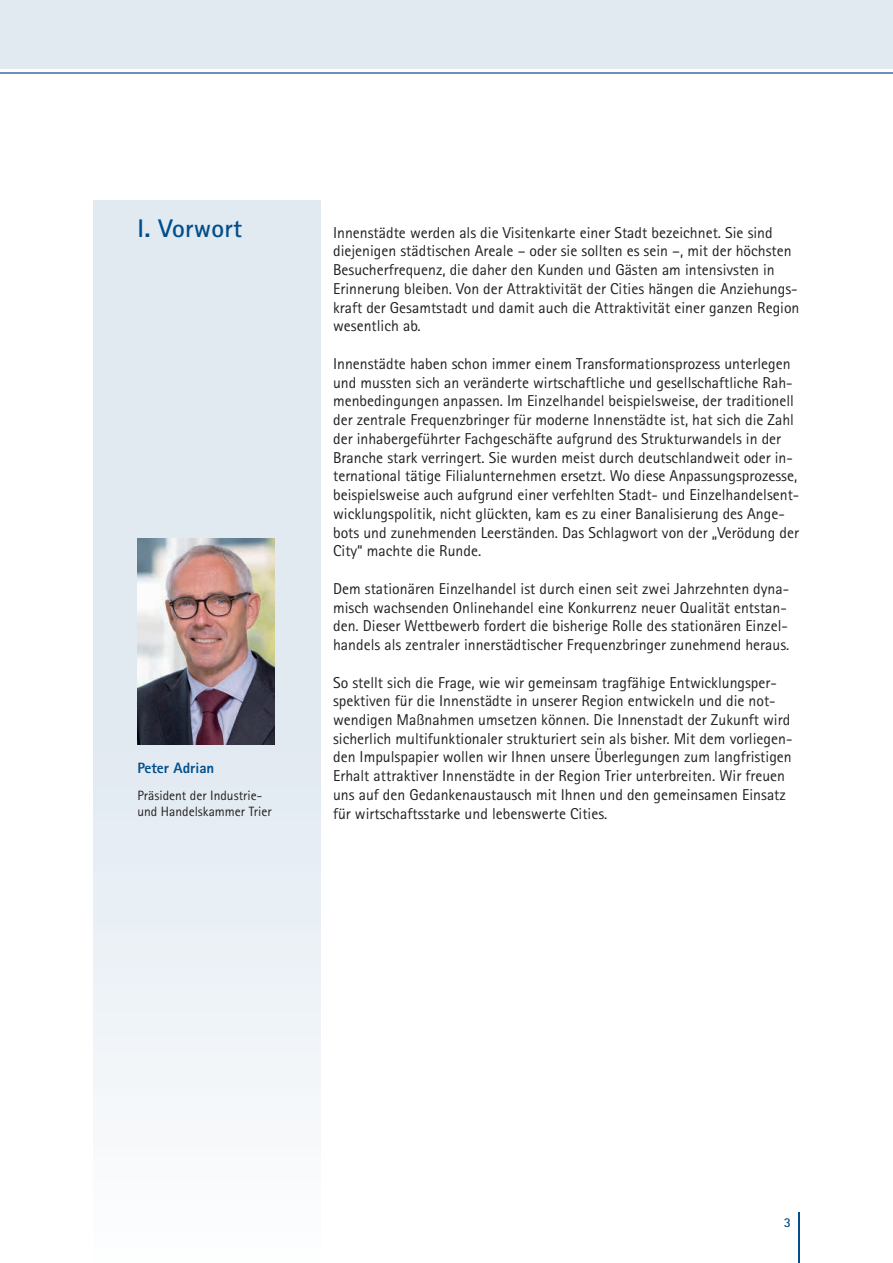
<style>
.page{position:relative;width:893px;height:1263px;background:#fff}
.page>*{position:absolute;margin:0;border:0;box-sizing:border-box;transform-origin:0 0}
.t1{font:700 25.5px "Rotis Sans Serif";letter-spacing:.01em;color:#004f8c}
.t2{font:15.75px/18.8px "Rotis Sans Serif";color:#231f20}
.t3{font:800 15px "Rotis Sans Serif";color:#004f8c}
.t4{font:13.5px/16.5px "Rotis Sans Serif";color:#231f20}
.t5{font:700 13.5px "Rotis Sans Serif";color:#004f8c}
</style>
<div class="page">
<hr style="left:798px;top:1213px;width:1px;height:50px;background:#004f8c">
<div style="left:0;top:0;width:893px;height:68px;background:#e1e9f1"></div>
<hr style="left:0;top:72px;width:893px;height:2px;background:#6f8ebb">
<div style="left:94px;top:200px;width:226px;height:1063px;background:linear-gradient(to bottom,#dae4ee,#f5f8fb)"></div>
<img style="left:137px;top:539px;width:138px;height:206px">
<h1 class="t1" style="left:137px;top:212px;width:106px">I. Vorwort</h1>
<p class="t3" style="left:137px;top:758px;width:78px">Peter Adrian</p>
<p class="t4" style="left:137px;top:787px;width:136px">Präsident der Industrie&shy;und Handelskammer Trier</p>
<p class="t2" style="left:333px;top:223px;width:468px">Innenstädte werden als die Visitenkarte einer Stadt bezeichnet. Sie sind diejenigen städtischen Areale – oder sie sollten es sein –, mit der höchsten Besucherfrequenz, die daher den Kunden und Gästen am intensivsten in Erinnerung bleiben. Von der Attraktivität der Cities hängen die Anziehungs&shy;kraft der Gesamtstadt und damit auch die Attraktivität einer ganzen Region wesentlich ab.</p>
<p class="t2" style="left:333px;top:354px;width:468px">Innenstädte haben schon immer einem Transformationsprozess unterlegen und mussten sich an veränderte wirtschaftliche und gesellschaftliche Rah&shy;menbedingungen anpassen. Im Einzelhandel beispielsweise, der traditionell der zentrale Frequenzbringer für moderne Innenstädte ist, hat sich die Zahl der inhabergeführter Fachgeschäfte aufgrund des Strukturwandels in der Branche stark verringert. Sie wurden meist durch deutschlandweit oder in&shy;ternational tätige Filialunternehmen ersetzt. Wo diese Anpassungsprozesse, beispielsweise auch aufgrund einer verfehlten Stadt- und Einzelhandelsent&shy;wicklungspolitik, nicht glückten, kam es zu einer Banalisierung des Ange&shy;bots und zunehmenden Leerständen. Das Schlagwort von der „Verödung der City“ machte die Runde.</p>
<p class="t2" style="left:333px;top:579px;width:458px">Dem stationären Einzelhandel ist durch einen seit zwei Jahrzehnten dyna&shy;misch wachsenden Onlinehandel eine Konkurrenz neuer Qualität entstan&shy;den. Dieser Wettbewerb fordert die bisherige Rolle des stationären Einzel&shy;handels als zentraler innerstädtischer Frequenzbringer zunehmend heraus.</p>
<p class="t2" style="left:333px;top:673px;width:461px">So stellt sich die Frage, wie wir gemeinsam tragfähige Entwicklungsper&shy;spektiven für die Innenstädte in unserer Region entwickeln und die not&shy;wendigen Maßnahmen umsetzen können. Die Innenstadt der Zukunft wird sicherlich multifunktionaler strukturiert sein als bisher. Mit dem vorliegen&shy;den Impulspapier wollen wir Ihnen unsere Überlegungen zum langfristigen Erhalt attraktiver Innenstädte in der Region Trier unterbreiten. Wir freuen uns auf den Gedankenaustausch mit Ihnen und den gemeinsamen Einsatz für wirtschaftsstarke und lebenswerte Cities.</p>
<p class="t5" style="left:784px;top:1214px;width:9px">3</p>
</div>
